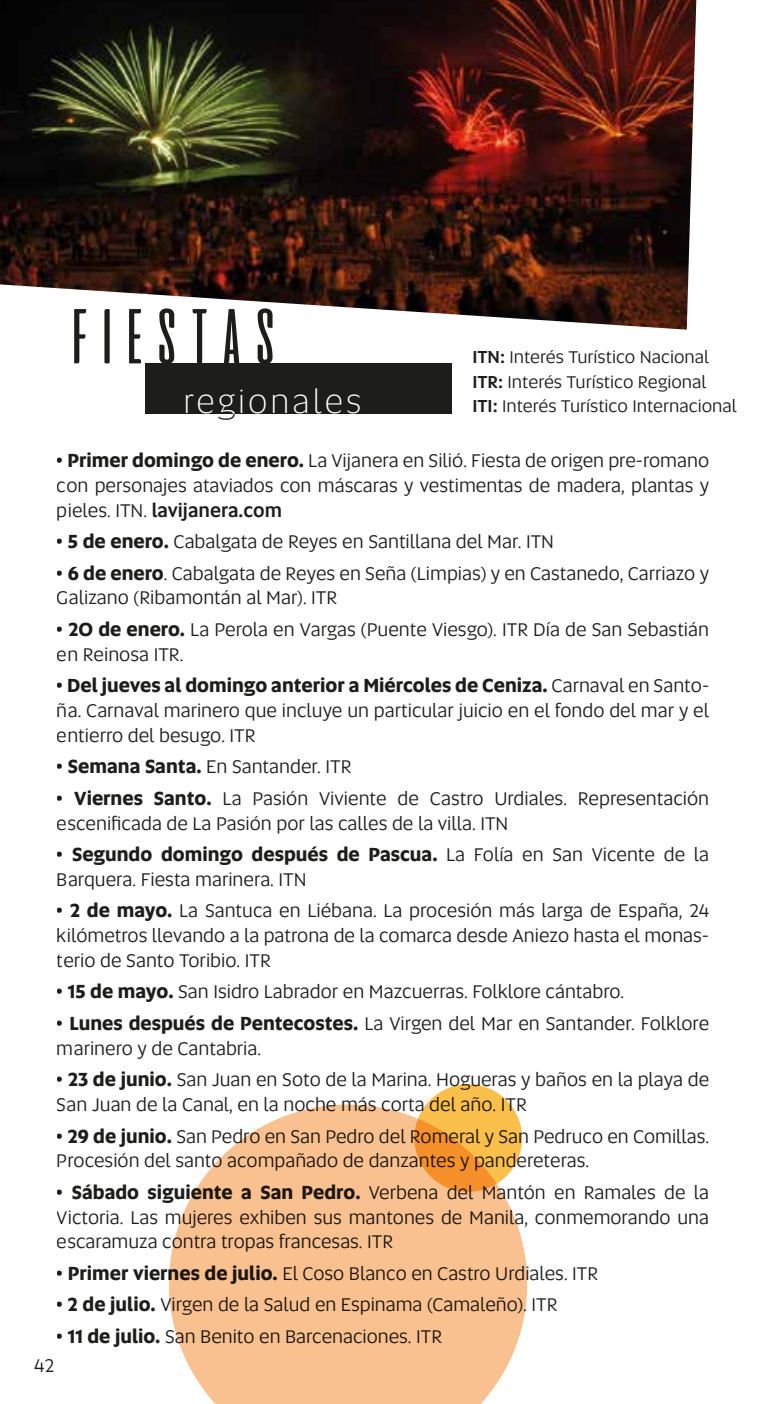
<style>
.page{position:relative;width:766px;height:1404px;background:#fff}
.page>*{position:absolute;margin:0;border:0;box-sizing:border-box;transform-origin:0 0}
.t1{font:77.62px "aliensandcows";color:#1d1d1b}
.t2{font:300 33.98px "Altis";letter-spacing:.09em;color:#fff}
.t3{font:19.12px/24.8px "Altis";color:#1d1d1b}
.t4{font:17.55px/24.3px "Altis";color:#1d1d1b}
.s1{font-weight:500}
.s2{font-weight:700}
</style>
<div class="page">
<svg style="left:169px;top:1104px;width:358px;height:299px;background:#fac89e"></svg>
<svg style="left:414px;top:1084px;width:108px;height:107px;background:#f9ae40"></svg>
<div style="left:145px;top:363px;width:306px;height:50px;background:#1d1d1b"></div>
<img style="left:0;top:0;width:696px;height:329px">
<h1 class="t1" style="left:64px;top:295px;width:219px">FIESTAS</h1>
<h2 class="t2" style="left:183px;top:379px;width:180px">regionales</h2>
<p class="t4" style="left:472px;top:344px;width:266px"><span class="s1">ITN:</span> Interés Turístico Nacional<br><span class="s1">ITR:</span> Interés Turístico Regional<br><span class="s1">ITI:</span> Interés Turístico Internacional</p>
<p class="t3" style="left:57px;top:447px;width:653px;text-align:justify"><span class="s2">• Primer domingo de enero.</span> La Vijanera en Silió. Fiesta de origen pre-romano con personajes ataviados con máscaras y vestimentas de madera, plantas y pieles. ITN. <span class="s1">lavijanera.com</span></p>
<p class="t3" style="left:57px;top:528px;width:498px"><span class="s2">• 5 de enero.</span> Cabalgata de Reyes en Santillana del Mar. ITN</p>
<p class="t3" style="left:57px;top:560px;width:653px"><span class="s2">• 6 de enero</span>. Cabalgata de Reyes en Seña (Limpias) y en Castanedo, Carriazo y<br>Galizano (Ribamontán al Mar). ITR</p>
<p class="t3" style="left:57px;top:616px;width:653px"><span class="s2">• 20 de enero.</span> La Perola en Vargas (Puente Viesgo). ITR Día de San Sebastián en Reinosa ITR.</p>
<p class="t3" style="left:57px;top:672px;width:653px;text-align:justify"><span class="s2">• Del jueves al domingo anterior a Miércoles de Ceniza.</span> Carnaval en Santo&shy;ña. Carnaval marinero que incluye un particular juicio en el fondo del mar y el entierro del besugo. ITR</p>
<p class="t3" style="left:57px;top:753px;width:296px"><span class="s2">• Semana Santa.</span> En Santander. ITR</p>
<p class="t3" style="left:57px;top:785px;width:653px"><span class="s2">• Viernes Santo.</span> La Pasión Viviente de Castro Urdiales. Representación escenificada de La Pasión por las calles de la villa. ITN</p>
<p class="t3" style="left:57px;top:841px;width:653px"><span class="s2">• Segundo domingo después de Pascua.</span> La Folía en San Vicente de la<br>Barquera. Fiesta marinera. ITN</p>
<p class="t3" style="left:57px;top:897px;width:653px;text-align:justify"><span class="s2">• 2 de mayo.</span> La Santuca en Liébana. La procesión más larga de España, 24 kilómetros llevando a la patrona de la comarca desde Aniezo hasta el monas&shy;terio de Santo Toribio. ITR</p>
<p class="t3" style="left:57px;top:978px;width:568px"><span class="s2">• 15 de mayo.</span> San Isidro Labrador en Mazcuerras. Folklore cántabro.</p>
<p class="t3" style="left:57px;top:1010px;width:653px"><span class="s2">• Lunes después de Pentecostes.</span> La Virgen del Mar en Santander. Folklore marinero y de Cantabria.</p>
<p class="t3" style="left:57px;top:1066px;width:653px"><span class="s2">• 23 de junio.</span> San Juan en Soto de la Marina. Hogueras y baños en la playa de<br>San Juan de la Canal, en la noche más corta del año. ITR</p>
<p class="t3" style="left:57px;top:1122px;width:653px"><span class="s2">• 29 de junio.</span> San Pedro en San Pedro del Romeral y San Pedruco en Comillas.<br>Procesión del santo acompañado de danzantes y pandereteras.</p>
<p class="t3" style="left:57px;top:1179px;width:653px;text-align:justify"><span class="s2">• Sábado siguiente a San Pedro.</span> Verbena del Mantón en Ramales de la Victoria. Las mujeres exhiben sus mantones de Manila, conmemorando una escaramuza contra tropas francesas. ITR</p>
<p class="t3" style="left:57px;top:1260px;width:542px"><span class="s2">• Primer viernes de julio.</span> El Coso Blanco en Castro Urdiales. ITR</p>
<p class="t3" style="left:57px;top:1291px;width:502px"><span class="s2">• 2 de julio.</span> Virgen de la Salud en Espinama (Camaleño). ITR</p>
<p class="t3" style="left:57px;top:1323px;width:386px"><span class="s2">• 11 de julio.</span> San Benito en Barcenaciones. ITR</p>
<p class="t3" style="left:34px;top:1352px;width:21px">42</p>
</div>
